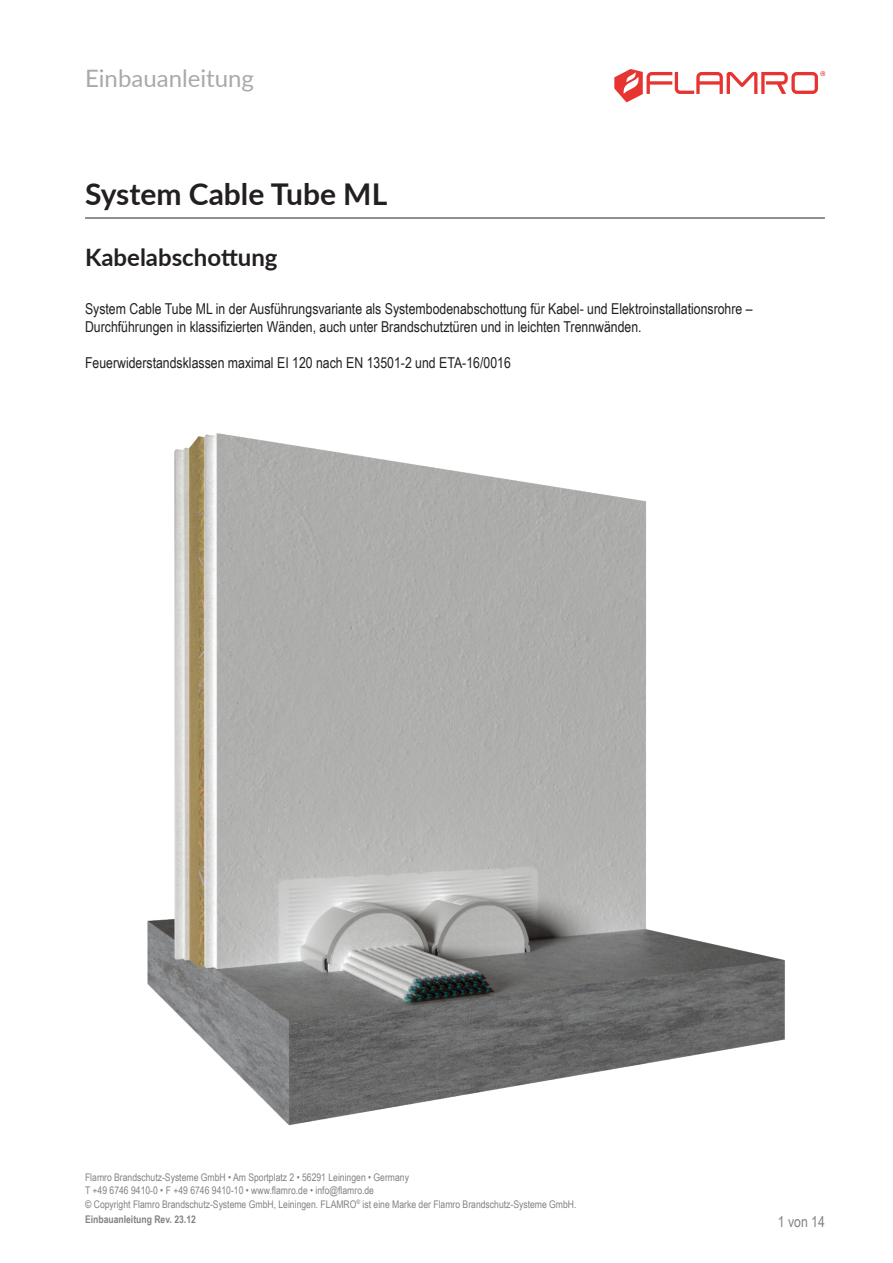
<style>
.page{position:relative;width:893px;height:1263px;background:#fff}
.page>*{position:absolute;margin:0;border:0;box-sizing:border-box;transform-origin:0 0}
.p___HL_Dokument{font:700 30px "Lato";color:#231f20}
.p___HL_Gruppierung{font:700 24px "Lato";color:#231f20}
.t1{font:24px "Lato";color:#a8a9ad}
.p___Deckblatt_Textrahmen{font:15px/18px "Arial Narrow";color:#231f20}
.t2{font:15px "Arial Narrow";color:#808285}
.t3{font:10.5px/13.6px "Arial Narrow";color:#808285}
.p___Footer_links{font:700 10.5px "Arial Narrow";color:#808285}
</style>
<div class="page">
<hr style="left:85px;top:218px;width:740px;height:1px;background:#231f20">
<img style="left:147px;top:433px;width:638px;height:693px">
<svg style="left:614px;top:69px;width:211px;height:33px"></svg>
<h2 class="t1" style="left:85px;top:61px;width:170px">Einbauanleitung</h2>
<p class="p___HL_Dokument" style="left:85px;top:172px;width:304px">System Cable Tube ML</p>
<p class="p___HL_Gruppierung" style="left:85px;top:240px;width:194px">Kabelabschottung</p>
<p class="p___Deckblatt_Textrahmen" style="left:85px;top:299px;width:669px">System Cable Tube ML in der Ausführungsvariante als Systembodenabschottung für Kabel- und Elektroinstallationsrohre –<br>Durchführungen in klassifizierten Wänden, auch unter Brandschutztüren und in leichten Trennwänden.</p>
<p class="p___Deckblatt_Textrahmen" style="left:85px;top:353px;width:427px">Feuerwiderstandsklassen maximal EI 120 nach EN 13501-2 und ETA-16/0016</p>
<p class="t3" style="left:85px;top:1170px;width:493px">Flamro Brandschutz-Systeme GmbH • Am Sportplatz 2 • 56291 Leiningen • Germany<br>T +49 6746 9410-0 • F +49 6746 9410-10 • www.flamro.de • info@flamro.de<br>© Copyright Flamro Brandschutz-Systeme GmbH, Leiningen. FLAMRO<sup>®</sup> ist eine Marke der Flamro Brandschutz-Systeme GmbH.</p>
<p class="p___Footer_links" style="left:85px;top:1212px;width:112px">Einbauanleitung Rev. 23.12</p>
<p class="t2" style="left:778px;top:1210px;width:49px">1 von 14</p>
</div>
